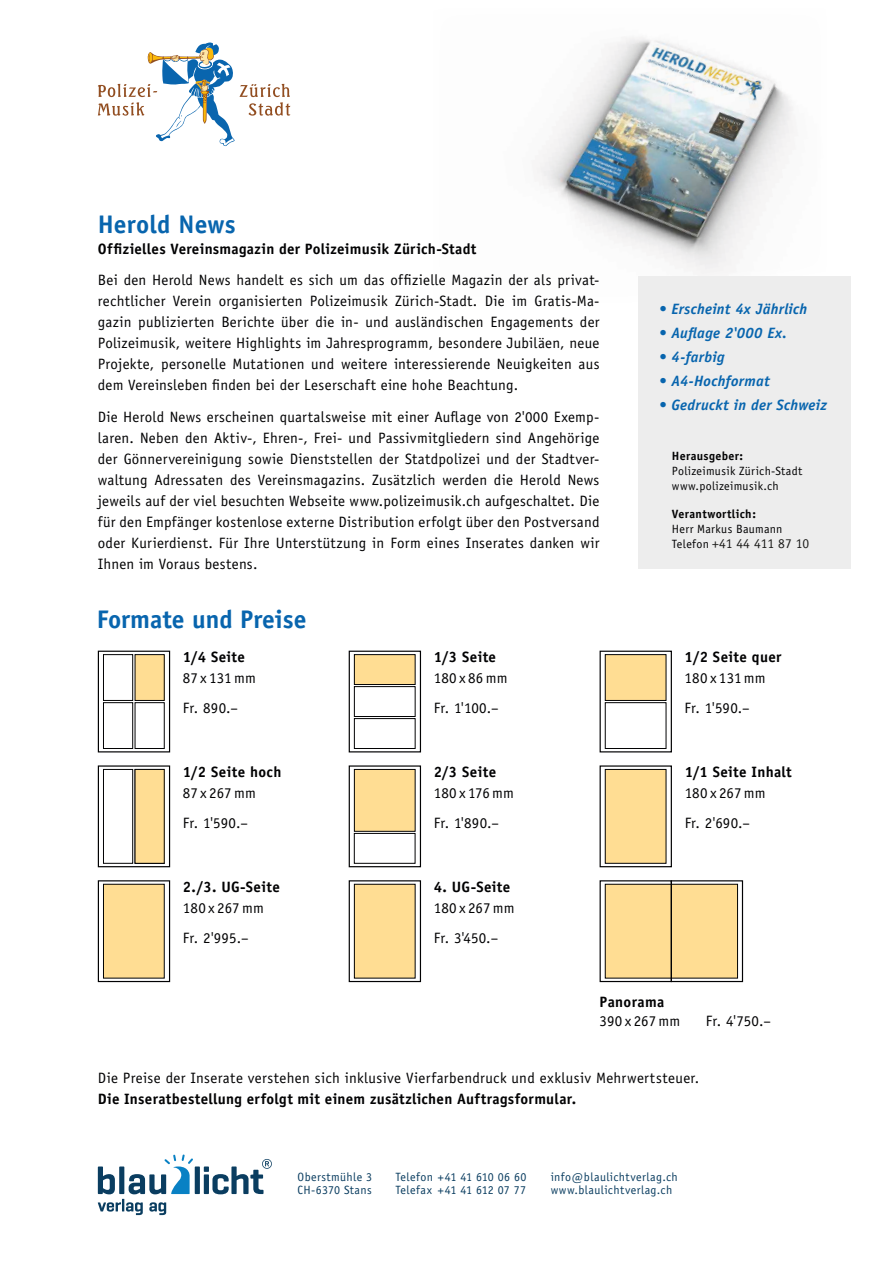
<style>
.page{position:relative;width:893px;height:1263px;background:#fff}
.page>*{position:absolute;margin:0;border:0;box-sizing:border-box;transform-origin:0 0}
.t1{font:700 25.5px "Officina Sans";color:#0865ae}
.t2{font:15px/21px "Officina Sans";letter-spacing:.02em;color:#020203}
.t3{font:700 15px/21px "Officina Sans";letter-spacing:.025em;color:#020203}
.t4{font:italic 700 15px "Officina Sans";letter-spacing:.015em;color:#0865ae}
.t5{font:13.5px "Officina Sans LT";color:#1d1d1b}
.t6{font:12px "Officina Sans";letter-spacing:.03em;color:#0a3d60}
.t7{font:12px/15px "Officina Sans";letter-spacing:.025em;color:#020203}
.s1{font-weight:700}
.s2{font-weight:400}
</style>
<div class="page">
<img style="left:536px;top:37px;width:259px;height:237px">
<div style="left:638px;top:276px;width:212px;height:293px;background:#ededed"></div>
<svg style="left:98px;top:43px;width:192px;height:103px"></svg>
<div style="left:349px;top:651px;width:72px;height:101px;border:1px solid #020203"></div>
<div style="left:354px;top:655px;width:61px;height:29px;background:#ffdd93"></div>
<div style="left:354px;top:654px;width:61px;height:31px;border:1px solid #020203"></div>
<div style="left:354px;top:686px;width:61px;height:31px;border:1px solid #020203"></div>
<div style="left:354px;top:718px;width:61px;height:31px;border:1px solid #020203"></div>
<div style="left:349px;top:765px;width:72px;height:102px;border:1px solid #020203"></div>
<div style="left:354px;top:769px;width:61px;height:62px;background:#ffdd93"></div>
<div style="left:354px;top:769px;width:61px;height:63px;border:1px solid #020203"></div>
<div style="left:354px;top:833px;width:61px;height:31px;border:1px solid #020203"></div>
<div style="left:600px;top:651px;width:72px;height:101px;border:1px solid #020203"></div>
<div style="left:605px;top:655px;width:61px;height:45px;background:#ffdd93"></div>
<div style="left:605px;top:654px;width:61px;height:47px;border:1px solid #020203"></div>
<div style="left:605px;top:702px;width:61px;height:47px;border:1px solid #020203"></div>
<div style="left:98px;top:765px;width:72px;height:102px;border:1px solid #020203"></div>
<div style="left:103px;top:769px;width:30px;height:95px;border:1px solid #020203"></div>
<div style="left:135px;top:769px;width:29px;height:94px;background:#ffdd93"></div>
<div style="left:135px;top:769px;width:30px;height:95px;border:1px solid #020203"></div>
<div style="left:600px;top:765px;width:72px;height:102px;border:1px solid #020203"></div>
<div style="left:605px;top:769px;width:61px;height:94px;background:#ffdd93"></div>
<div style="left:605px;top:769px;width:61px;height:95px;border:1px solid #020203"></div>
<div style="left:605px;top:884px;width:132px;height:94px;background:#ffdd93"></div>
<div style="left:605px;top:884px;width:133px;height:94px;border:1px solid #020203"></div>
<div style="left:600px;top:880px;width:72px;height:102px;border:1px solid #020203"></div>
<div style="left:671px;top:880px;width:72px;height:102px;border:1px solid #020203"></div>
<div style="left:98px;top:880px;width:72px;height:102px;border:1px solid #020203"></div>
<div style="left:103px;top:884px;width:61px;height:94px;background:#ffdd93"></div>
<div style="left:103px;top:884px;width:62px;height:94px;border:1px solid #020203"></div>
<svg style="left:353px;top:883px;width:63px;height:96px"></svg>
<div style="left:349px;top:880px;width:72px;height:102px;border:1px solid #020203"></div>
<div style="left:354px;top:884px;width:61px;height:94px;background:#ffdd93"></div>
<div style="left:354px;top:884px;width:61px;height:94px;border:1px solid #020203"></div>
<div style="left:98px;top:651px;width:72px;height:101px;border:1px solid #020203"></div>
<div style="left:103px;top:654px;width:30px;height:47px;border:1px solid #020203"></div>
<div style="left:103px;top:702px;width:30px;height:47px;border:1px solid #020203"></div>
<div style="left:135px;top:655px;width:29px;height:45px;background:#ffdd93"></div>
<div style="left:135px;top:654px;width:30px;height:47px;border:1px solid #020203"></div>
<div style="left:135px;top:702px;width:30px;height:47px;border:1px solid #020203"></div>
<div style="left:195px;top:1166px;width:5px;height:28px;background:#0a3d60"></div>
<svg style="left:98px;top:1154px;width:95px;height:61px"></svg>
<svg style="left:204px;top:1159px;width:68px;height:35px"></svg>
<p class="t1" style="left:98px;top:208px;width:139px">Herold News</p>
<p class="t2" style="left:98px;top:233px;width:503px;line-height:31.7px"><span class="s1">Offizielles Vereinsmagazin der Polizeimusik Zürich-Stadt<br></span>Bei den Herold News handelt es sich um das offizielle Magazin der als privat-</p>
<p class="t2" style="left:98px;top:291px;width:503px;text-align:justify">rechtlicher Verein organisierten Polizeimusik Zürich-Stadt. Die im Gratis-Ma&shy;gazin publizierten Berichte über die in- und ausländischen Engagements der Polizeimusik, weitere Highlights im Jahresprogramm, besondere Jubiläen, neue Projekte, personelle Mutationen und weitere interessierende Neuigkeiten aus dem Vereinsleben finden bei der Leserschaft eine hohe Beachtung.</p>
<p class="t2" style="left:98px;top:406px;width:503px;text-align:justify">Die Herold News erscheinen quartalsweise mit einer Auflage von 2'000 Exemp&shy;laren. Neben den Aktiv-, Ehren-, Frei- und Passivmitgliedern sind Angehörige der Gönnervereinigung sowie Dienststellen der Statdpolizei und der Stadtver&shy;waltung Adressaten des Vereinsmagazins. Zusätzlich werden die Herold News jeweils auf der viel besuchten Webseite www.polizeimusik.ch aufgeschaltet. Die für den Empfänger kostenlose externe Distribution erfolgt über den Postversand oder Kurierdienst. Für Ihre Unterstützung in Form eines Inserates danken wir Ihnen im Voraus bestens.</p>
<p class="t1" style="left:97px;top:604px;width:211px">Formate und Preise</p>
<p class="t3" style="left:183px;top:647px;width:75px">1/4 Seite<br><span class="s2">87 x 131 mm</span></p>
<p class="t2" style="left:183px;top:697px;width:57px">Fr. 890.–</p>
<p class="t3" style="left:183px;top:761px;width:100px">1/2 Seite hoch<br><span class="s2">87 x 267 mm</span></p>
<p class="t2" style="left:183px;top:812px;width:67px">Fr. 1'590.–</p>
<p class="t3" style="left:183px;top:876px;width:99px">2./3. UG-Seite<br><span class="s2">180 x 267 mm</span></p>
<p class="t2" style="left:183px;top:927px;width:67px">Fr. 2'995.–</p>
<p class="t3" style="left:434px;top:647px;width:75px">1/3 Seite<br><span class="s2">180 x 86 mm</span></p>
<p class="t2" style="left:434px;top:697px;width:66px">Fr. 1'100.–</p>
<p class="t2" style="left:434px;top:762px;width:82px"><span class="s1">2/3 Seite<br></span>180 x 176 mm</p>
<p class="t2" style="left:434px;top:812px;width:67px">Fr. 1'890.–</p>
<p class="t3" style="left:434px;top:876px;width:83px">4. UG-Seite<br><span class="s2">180 x 267 mm</span></p>
<p class="t2" style="left:434px;top:927px;width:66px">Fr. 3'450.–</p>
<p class="t4" style="left:659px;top:300px;width:150px">• Erscheint 4x Jährlich</p>
<p class="t4" style="left:659px;top:324px;width:129px">• Auflage 2'000 Ex.</p>
<p class="t4" style="left:659px;top:348px;width:67px">• 4-farbig</p>
<p class="t4" style="left:659px;top:372px;width:112px">• A4-Hochformat</p>
<p class="t4" style="left:659px;top:396px;width:169px">• Gedruckt in der Schweiz</p>
<p class="t7" style="left:672px;top:449px;width:132px"><span class="s1">Herausgeber:<br></span>Polizeimusik Zürich-Stadt www.polizeimusik.ch</p>
<p class="t7" style="left:672px;top:506px;width:115px"><span class="s1">Verantwortlich:<br></span>Herr Markus Baumann<br>Telefon 044 411 64 44</p>
<p class="t5" style="left:712px;top:535px;width:98px">+41 44 411 87 10</p>
<p class="t3" style="left:685px;top:647px;width:98px">1/2 Seite quer<br><span class="s2">180 x 131 mm</span></p>
<p class="t2" style="left:685px;top:697px;width:67px">Fr. 1'590.–</p>
<p class="t3" style="left:685px;top:761px;width:108px">1/1 Seite Inhalt<br><span class="s2">180 x 267 mm</span></p>
<p class="t2" style="left:685px;top:812px;width:67px">Fr. 2'690.–</p>
<p class="t2" style="left:600px;top:992px;width:82px;line-height:19.5px"><span class="s1">Panorama<br></span>390 x 267 mm</p>
<p class="t2" style="left:706px;top:1011px;width:67px">Fr. 4'750.–</p>
<p class="t2" style="left:98px;top:1067px;width:603px">Die Preise der Inserate verstehen sich inklusive Vierfarbendruck und exklusiv Mehrwertsteuer.<br><span class="s1">Die Inseratbestellung erfolgt mit einem zusätzlichen Auftragsformular.</span></p>
<p class="t6" style="left:298px;top:1169px;width:76px">Oberstmühle 3</p>
<p class="t6" style="left:395px;top:1169px;width:132px">Telefon +41 41 610 06 60</p>
<p class="t6" style="left:551px;top:1169px;width:129px">info@blaulichtverlag.ch</p>
<p class="t6" style="left:298px;top:1182px;width:76px">CH-6370 Stans</p>
<p class="t6" style="left:395px;top:1182px;width:132px">Telefax +41 41 612 07 77</p>
<p class="t6" style="left:551px;top:1182px;width:123px">www.blaulichtverlag.ch</p>
</div>
